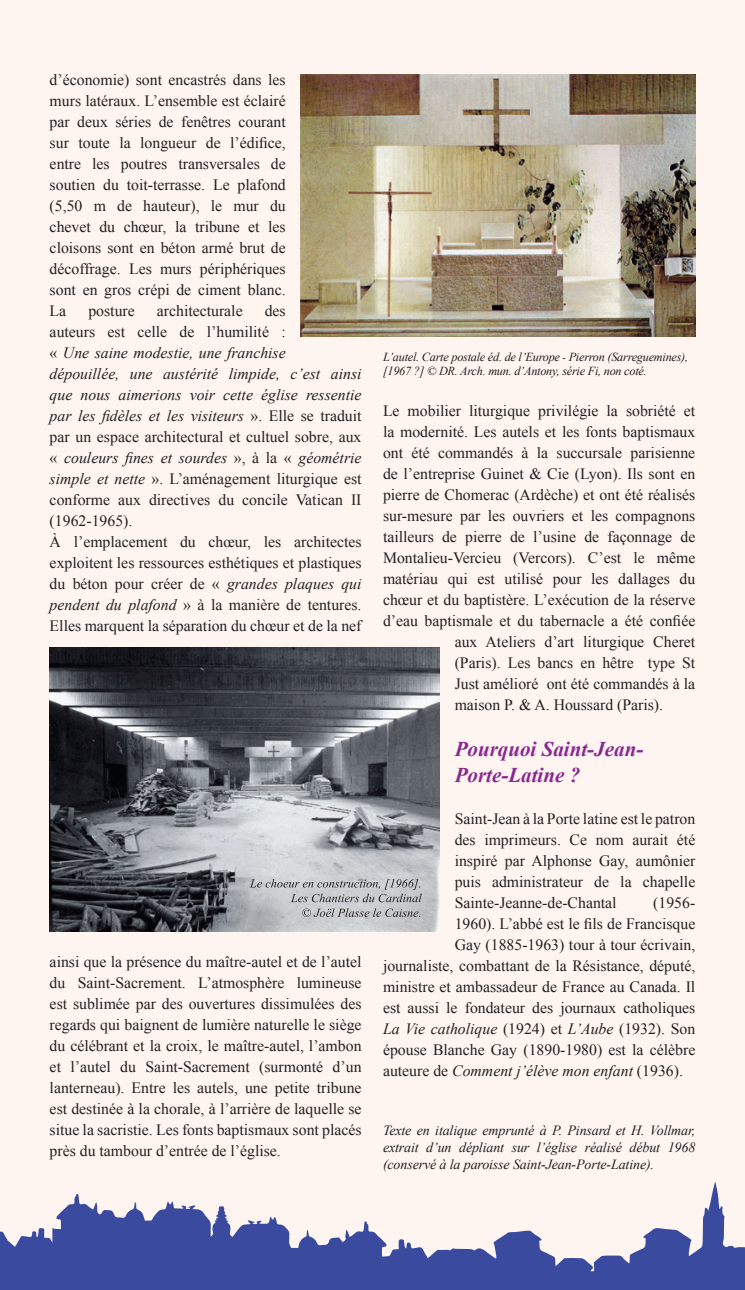
<style>
.page{position:relative;width:745px;height:1290px;background:#fff}
.page>*{position:absolute;margin:0;border:0;box-sizing:border-box;transform-origin:0 0}
.t1{font:italic 700 21px/25.2px "Times New Roman";color:#892890}
.t2{font:15.75px/21px "Times New Roman";color:#231f20;text-align:justify}
.t3{font:italic 15.75px "Times New Roman";color:#231f20}
.t4{font:italic 14px/16.8px "Times New Roman";letter-spacing:-.01em;color:#231f20;text-align:justify}
.t5{font:italic 12.25px/14.7px "Times New Roman";letter-spacing:-.02em;color:#231f20}
.s1{font-style:italic}
.s2{font-size:10.5px}
.s3{font-style:normal}
</style>
<div class="page">
<div style="left:0;top:0;width:744px;height:1290px;background:#fef5f1"></div>
<img style="left:50px;top:648px;width:389px;height:283px">
<img style="left:300px;top:74px;width:394px;height:263px">
<svg style="left:0;top:1182px;width:744px;height:108px;fill:#394a9f"></svg>
<svg style="left:302px;top:908px;width:118px;height:9px"></svg>
<svg style="left:249px;top:879px;width:172px;height:23px;background:#b4b6b8"></svg>
<p class="t2" style="left:50px;top:69px;width:237px">d’économie) sont encastrés dans les murs latéraux. L’ensemble est éclairé par deux séries de fenêtres courant sur toute la longueur de l’édifice, entre les poutres transversales de soutien du toit-terrasse. Le plafond (5,50 m de hauteur), le mur du chevet du chœur, la tribune et les cloisons sont en béton armé brut de décoffrage. Les murs périphériques sont en gros crépi de ciment blanc.<br>La</p>
<p class="t2" style="left:50px;top:300px;width:313px;text-align:left;text-indent:215px">des<br>auteurs est celle de l’humilité :<br>« <span class="s1">Une saine modestie, une franchise<br>dépouillée, une austérité limpide, c’est ainsi que nous aimerions voir cette église ressentie par les fidèles et les visiteurs</span> ». Elle se traduit par un espace architectural et cultuel sobre, aux « <span class="s1">couleurs fines et sourdes</span> », à la « <span class="s1">géométrie simple et nette</span> ». L’aménagement liturgique est conforme aux directives du concile Vatican II (1962-1965).<br>À l’emplacement du chœur, les architectes exploitent les ressources esthétiques et plastiques du béton pour créer de « <span class="s1">grandes plaques qui pendent du plafond</span> » à la manière de tentures.<br>Elles marquent la séparation du chœur et de la nef</p>
<p class="t2" style="left:88px;top:300px;width:48px">posture</p>
<p class="t2" style="left:157px;top:300px;width:87px">architecturale</p>
<p class="t2" style="left:50px;top:951px;width:313px">ainsi que la présence du maître-autel et de l’autel du Saint-Sacrement. L’atmosphère lumineuse est sublimée par des ouvertures dissimulées des regards qui baignent de lumière naturelle le siège du célébrant et la croix, le maître-autel, l’ambon et l’autel du Saint-Sacrement (surmonté d’un lanterneau). Entre les autels, une petite tribune est destinée à la chorale, à l’arrière de laquelle se situe la sacristie. Les fonts baptismaux sont placés près du tambour d’entrée de l’église.</p>
<p class="t5" style="left:383px;top:349px;width:306px">L’autel. Carte postale éd. de l’Europe <span class="s2">-</span> Pierron (Sarreguemines), [1967 ?] © DR. Arch. mun. d’Antony, série Fi, non coté.</p>
<p class="t2" style="left:383px;top:400px;width:313px">Le mobilier liturgique privilégie la sobriété et</p>
<p class="t2" style="left:383px;top:421px;width:313px">la modernité. Les autels et les fonts baptismaux</p>
<p class="t2" style="left:383px;top:442px;width:313px">ont été commandés à la succursale parisienne</p>
<p class="t2" style="left:383px;top:463px;width:313px">de l’entreprise Guinet &amp; Cie (Lyon). Ils sont en</p>
<p class="t2" style="left:383px;top:484px;width:313px">pierre de Chomerac (Ardèche) et ont été réalisés</p>
<p class="t2" style="left:383px;top:505px;width:313px">sur-mesure par les ouvriers et les compagnons</p>
<p class="t2" style="left:383px;top:526px;width:313px">tailleurs de pierre de l’usine de façonnage de</p>
<p class="t2" style="left:383px;top:547px;width:313px">Montalieu-Vercieu (Vercors). C’est le même</p>
<p class="t2" style="left:383px;top:568px;width:313px">matériau qui est utilisé pour les dallages du</p>
<p class="t2" style="left:383px;top:589px;width:313px">chœur et du baptistère. L’exécution de la réserve</p>
<p class="t2" style="left:383px;top:610px;width:313px">d’eau baptismale et du tabernacle a été confiée</p>
<p class="t2" style="left:454px;top:631px;width:242px">aux Ateliers d’art liturgique Cheret</p>
<p class="t2" style="left:454px;top:652px;width:242px">(Paris). Les bancs en hêtre type St</p>
<p class="t2" style="left:454px;top:673px;width:242px">Just amélioré ont été commandés à la</p>
<p class="t2" style="left:454px;top:694px;width:210px">maison P. &amp; A. Houssard (Paris).</p>
<h1 class="t1" style="left:454px;top:736px;width:190px">Pourquoi Saint-Jean-<br>Porte-Latine ?</h1>
<p class="t2" style="left:454px;top:807px;width:242px">Saint-Jean à la Porte latine est le patron des imprimeurs. Ce nom aurait été inspiré par Alphonse Gay, aumônier puis administrateur de la chapelle Sainte-Jeanne-de-Chantal</p>
<p class="t2" style="left:652px;top:891px;width:43px">(1956-</p>
<p class="t2" style="left:454px;top:912px;width:242px">1960). L’abbé est le fils de Francisque</p>
<p class="t2" style="left:454px;top:933px;width:242px">Gay (1885-1963) tour à tour écrivain,</p>
<p class="t2" style="left:383px;top:954px;width:313px">journaliste, combattant de la Résistance, député,</p>
<p class="t2" style="left:383px;top:975px;width:313px">ministre et ambassadeur de France au Canada. Il</p>
<p class="t2" style="left:383px;top:996px;width:313px">est aussi le fondateur des journaux catholiques</p>
<p class="t3" style="left:383px;top:1017px;width:313px">La Vie catholique <span class="s3">(1924) et</span> L’Aube <span class="s3">(1932). Son</span></p>
<p class="t2" style="left:383px;top:1038px;width:313px">épouse Blanche Gay (1890-1980) est la célèbre</p>
<p class="t3" style="left:383px;top:1059px;width:301px"><span class="s3">auteure de</span> Comment j’élève mon enfant <span class="s3">(1936).</span></p>
<p class="t4" style="left:383px;top:1122px;width:313px">Texte en italique emprunté à P. Pinsard et H. Vollmar, extrait d’un dépliant sur l’église réalisé début 1968 (conservé à la paroisse Saint-Jean-Porte-Latine).</p>
</div>
